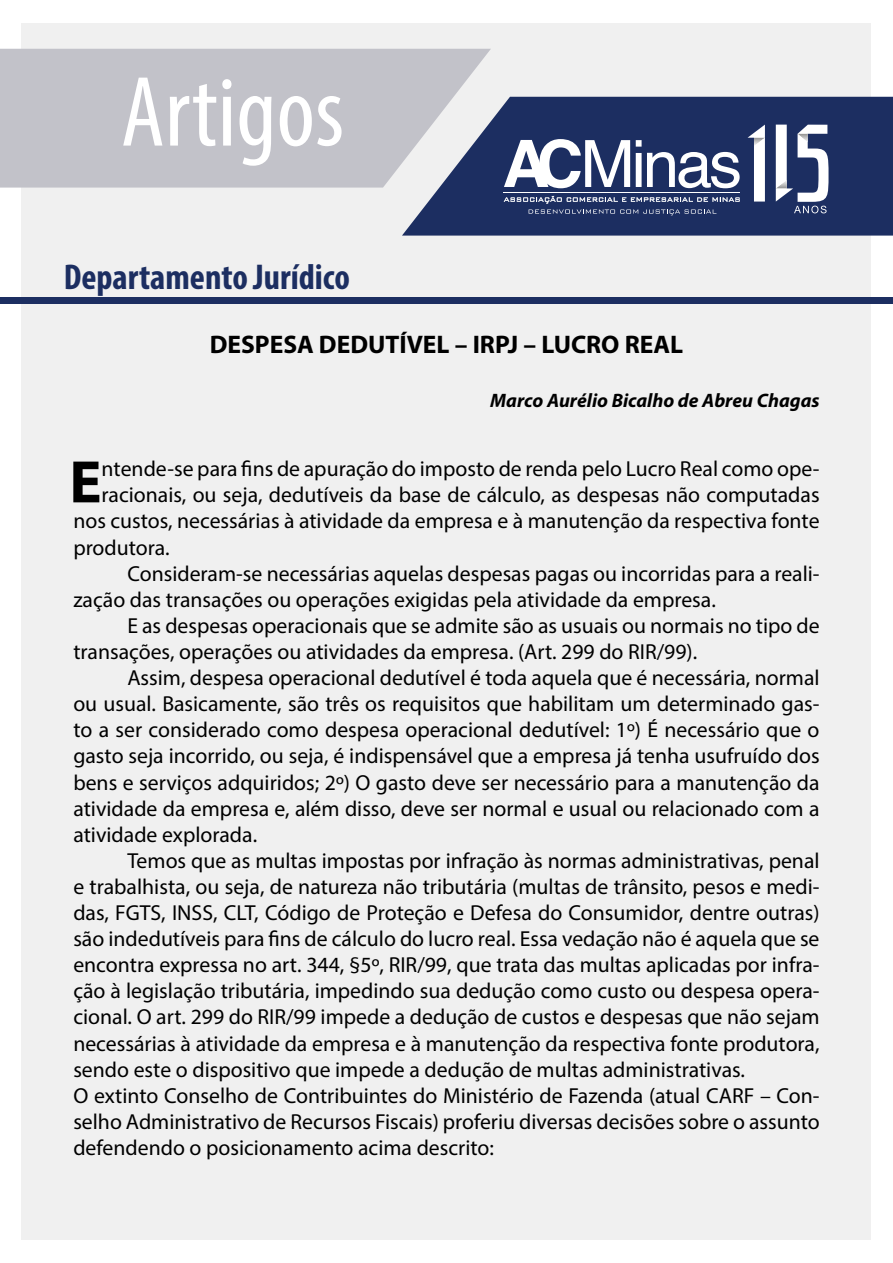
<style>
.page{position:relative;width:893px;height:1263px;background:#fff}
.page>*{position:absolute;margin:0;border:0;box-sizing:border-box;transform-origin:0 0}
.t1{font:condensed 100.8px "Myriad Pro";color:#fff}
.t2{font:700 60.45px "Myriad Pro";color:#000}
.t3{font:700 condensed 36px "Myriad Pro";color:#1c2e61}
.t4{font:700 25.5px "Myriad Pro";color:#000}
.t5{font:21.75px/26.1px "Myriad Pro";color:#000;text-align:justify}
.t6{font:italic 700 19.5px "Myriad Pro";color:#000}
</style>
<div class="page">
<div style="left:22px;top:23px;width:849px;height:1217px;background:#f0f0f0"></div>
<div style="left:0;top:49px;width:491px;height:139px;background:#c2c2c9"></div>
<svg style="left:402px;top:97px;width:491px;height:139px;fill:#1c2e61"></svg>
<svg style="left:504px;top:196px;width:236px;height:19px"></svg>
<svg style="left:504px;top:139px;width:126px;height:49px"></svg>
<svg style="left:636px;top:140px;width:104px;height:48px"></svg>
<hr style="left:504px;top:192px;width:236px;height:1px;background:#fff">
<svg style="left:748px;top:125px;width:17px;height:77px"></svg>
<div style="left:0;top:298px;width:893px;height:6px;background:#1c2e61"></div>
<img style="left:754px;top:138px;width:22px;height:50px">
<svg style="left:776px;top:125px;width:52px;height:88px"></svg>
<h1 class="t1" style="left:121px;top:51px;width:225px">Artigos</h1>
<p class="t3" style="left:64px;top:254px;width:288px">Departamento Jurídico</p>
<p class="t4" style="left:210px;top:328px;width:475px">DESPESA DEDUTÍVEL – IRPJ – LUCRO REAL</p>
<p class="t6" style="left:490px;top:388px;width:331px">Marco Aurélio Bicalho de Abreu Chagas</p>
<p class="t2" style="left:69px;top:443px;width:34px">E</p>
<p class="t5" style="left:102px;top:456px;width:719px">ntende-se para fins de apuração do imposto de renda pelo Lucro Real como ope-</p>
<p class="t5" style="left:102px;top:482px;width:719px">racionais, ou seja, dedutíveis da base de cálculo, as despesas não computadas</p>
<p class="t5" style="left:73px;top:508px;width:748px">nos custos, necessárias à atividade da empresa e à manutenção da respectiva fonte</p>
<p class="t5" style="left:73px;top:534px;width:98px">produtora.</p>
<p class="t5" style="left:73px;top:560px;width:748px;text-indent:54px">Consideram-se necessárias aquelas despesas pagas ou incorridas para a reali&shy;zação das transações ou operações exigidas pela atividade da empresa.</p>
<p class="t5" style="left:73px;top:612px;width:748px;text-indent:54px">E as despesas operacionais que se admite são as usuais ou normais no tipo de transações, operações ou atividades da empresa. (Art. 299 do RIR/99).</p>
<p class="t5" style="left:73px;top:664px;width:748px;text-indent:54px">Assim, despesa operacional dedutível é toda aquela que é necessária, normal ou usual. Basicamente, são três os requisitos que habilitam um determinado gas&shy;to a ser considerado como despesa operacional dedutível: 1º) É necessário que o gasto seja incorrido, ou seja, é indispensável que a empresa já tenha usufruído dos bens e serviços adquiridos; 2º) O gasto deve ser necessário para a manutenção da atividade da empresa e, além disso, deve ser normal e usual ou relacionado com a atividade explorada.</p>
<p class="t5" style="left:73px;top:847px;width:748px;text-indent:54px">Temos que as multas impostas por infração às normas administrativas, penal e trabalhista, ou seja, de natureza não tributária (multas de trânsito, pesos e medi&shy;das, FGTS, INSS, CLT, Código de Proteção e Defesa do Consumidor, dentre outras) são indedutíveis para fins de cálculo do lucro real. Essa vedação não é aquela que se encontra expressa no art. 344, §5º, RIR/99, que trata das multas aplicadas por infra&shy;ção à legislação tributária, impedindo sua dedução como custo ou despesa opera&shy;cional. O art. 299 do RIR/99 impede a dedução de custos e despesas que não sejam necessárias à atividade da empresa e à manutenção da respectiva fonte produtora, sendo este o dispositivo que impede a dedução de multas administrativas.</p>
<p class="t5" style="left:73px;top:1082px;width:748px">O extinto Conselho de Contribuintes do Ministério de Fazenda (atual CARF – Con&shy;selho Administrativo de Recursos Fiscais) proferiu diversas decisões sobre o assunto defendendo o posicionamento acima descrito:</p>
</div>
